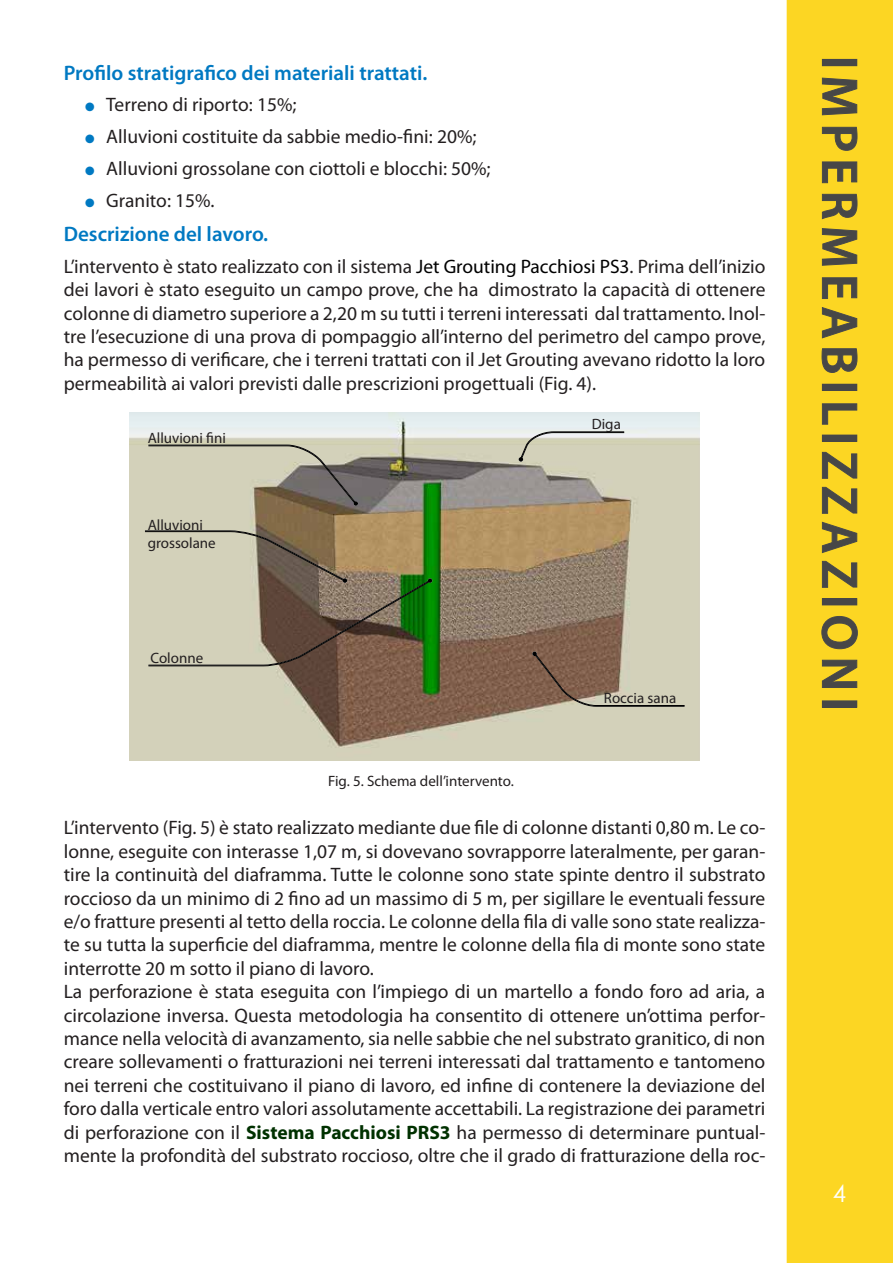
<style>
.page{position:relative;width:893px;height:1263px;background:#fff}
.page>*{position:absolute;margin:0;border:0;box-sizing:border-box;transform-origin:0 0}
.t1{font:600 51px "Myriad Pro";letter-spacing:.12em;color:#474747}
.t2{font:24px "Century Gothic";color:#fff}
.t3{font:600 21px "Myriad Pro";color:#0079c2}
.t4{font:19.5px/23.4px "Myriad Pro";color:#231f20;text-align:justify}
.t5{font:15px/18px "Myriad Pro";color:#231f20}
.s1{color:#0079c2}
.s2{color:#000}
.s3{font-weight:700;color:#003100}
</style>
<div class="page">
<img style="left:129px;top:412px;width:571px;height:349px">
<svg style="left:519px;top:431px;width:106px;height:31px;background:#cac9b6"></svg>
<svg style="left:532px;top:651px;width:154px;height:56px;background:#a3927e"></svg>
<svg style="left:147px;top:444px;width:211px;height:62px;background:#b2ae9b"></svg>
<svg style="left:144px;top:530px;width:288px;height:136px;background:#978f75"></svg>
<div style="left:787px;top:0;width:106px;height:1263px;background:#fcd623"></div>
<p class="t3" style="left:64px;top:59px;width:365px">Profilo stratigrafico dei materiali trattati.</p>
<p class="t4" style="left:85px;top:93px;width:213px"><span class="s1">●</span> Terreno di riporto: 15%;</p>
<p class="t4" style="left:85px;top:125px;width:393px"><span class="s1">●</span> Alluvioni costituite da sabbie medio-fini: 20%;</p>
<p class="t4" style="left:85px;top:157px;width:407px"><span class="s1">●</span> Alluvioni grossolane con ciottoli e blocchi: 50%;</p>
<p class="t4" style="left:85px;top:189px;width:131px"><span class="s1">●</span> Granito: 15%.</p>
<p class="t3" style="left:64px;top:220px;width:206px">Descrizione del lavoro.</p>
<p class="t4" style="left:64px;top:254px;width:703px">L’intervento è stato realizzato con il sistema <span class="s2">Jet Grouting Pacchiosi PS3</span>. Prima dell’inizio dei lavori è stato eseguito un campo prove, che ha dimostrato la capacità di ottenere colonne di diametro superiore a 2,20 m su tutti i terreni interessati dal trattamento. Inol&shy;tre l’esecuzione di una prova di pompaggio all’interno del perimetro del campo prove, ha permesso di verificare, che i terreni trattati con il Jet Grouting avevano ridotto la loro permeabilità ai valori previsti dalle prescrizioni progettuali (Fig. 4).</p>
<p class="t5" style="left:148px;top:429px;width:80px">Alluvioni fini</p>
<p class="t5" style="left:148px;top:515px;width:70px">Alluvioni grossolane</p>
<p class="t5" style="left:151px;top:649px;width:54px">Colonne</p>
<p class="t5" style="left:592px;top:415px;width:31px">Diga</p>
<p class="t5" style="left:328px;top:772px;width:187px">Fig. 5. Schema dell’intervento.</p>
<p class="t5" style="left:604px;top:688px;width:74px">Roccia sana</p>
<p class="t4" style="left:64px;top:816px;width:703px;text-align:left">L’intervento (Fig. 5) è stato realizzato mediante due file di colonne distanti 0,80 m. Le co&shy;lonne, eseguite con interasse 1,07 m, si dovevano sovrapporre lateralmente, per garan&shy;tire la continuità del diaframma. Tutte le colonne sono state spinte dentro il substrato roccioso da un minimo di 2 fino ad un massimo di 5 m, per sigillare le eventuali fessure e/o fratture presenti al tetto della roccia. Le colonne della fila di valle sono state realizza&shy;te su tutta la superficie del diaframma, mentre le colonne della fila di monte sono state interrotte 20 m sotto il piano di lavoro.<br>La perforazione è stata eseguita con l’impiego di un martello a fondo foro ad aria, a circolazione inversa. Questa metodologia ha consentito di ottenere un’ottima perfor&shy;mance nella velocità di avanzamento, sia nelle sabbie che nel substrato granitico, di non creare sollevamenti o fratturazioni nei terreni interessati dal trattamento e tantomeno nei terreni che costituivano il piano di lavoro, ed infine di contenere la deviazione del foro dalla verticale entro valori assolutamente accettabili. La registrazione dei parametri di perforazione con il <span class="s3">Sistema Pacchiosi PRS3</span> ha permesso di determinare puntual&shy;mente la profondità del substrato roccioso, oltre che il grado di fratturazione della roc-</p>
<h1 class="t1" style="left:872px;top:56px;width:649px;rotate:90deg">Impermeabilizzazioni</h1>
<p class="t2" style="left:833px;top:1179px;width:15px">4</p>
</div>
